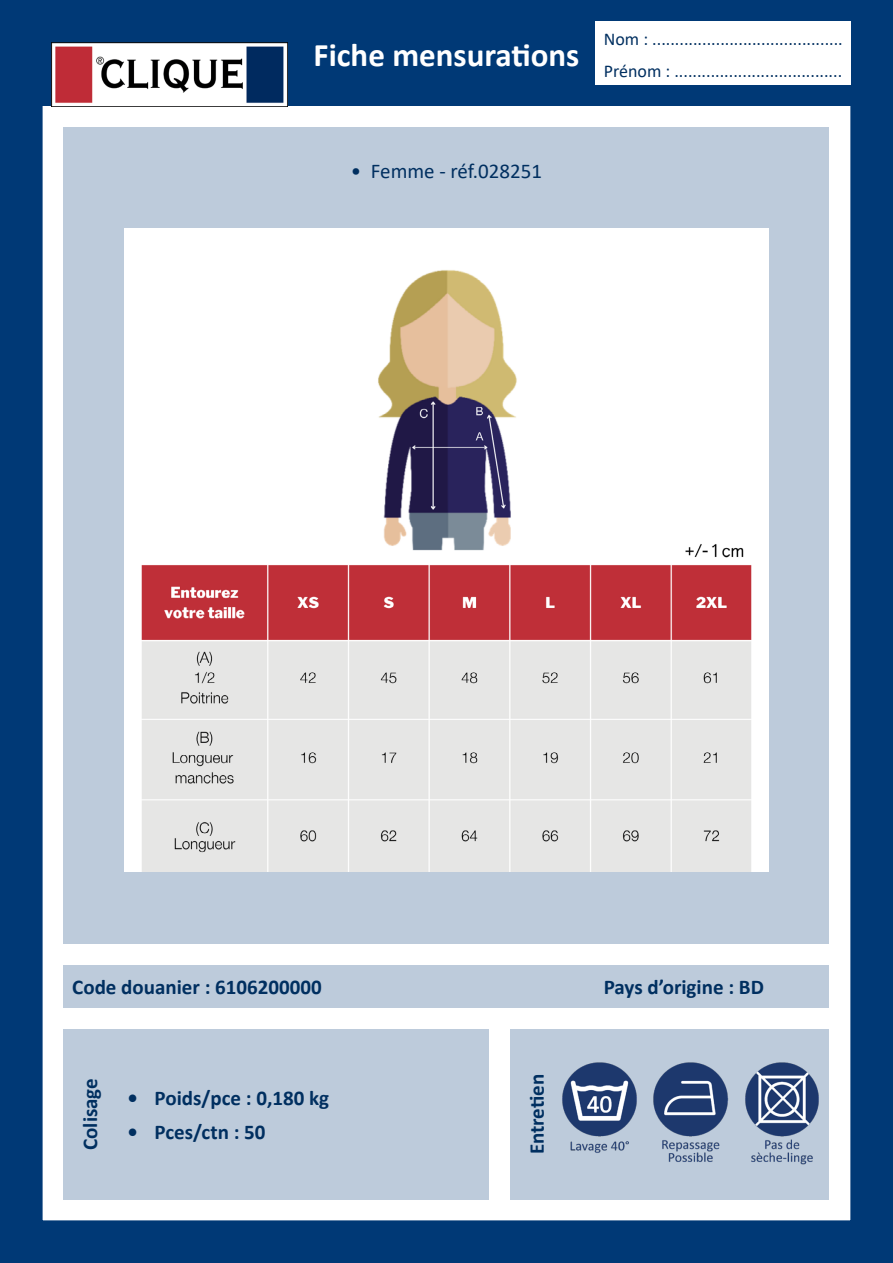
<style>
.page{position:relative;width:893px;height:1263px;background:#fff}
.page>*{position:absolute;margin:0;border:0;box-sizing:border-box;transform-origin:0 0}
.t1{font:700 33px "Calibri";color:#fff}
.t2{font:700 21px "Calibri";color:#002f60}
.t3{font:21px "Calibri";color:#002f60}
.t4{font:18px/32px "Calibri";color:#002f60}
</style>
<div class="page">
<div style="left:0;top:0;width:893px;height:1263px;border:43px solid #003976"></div>
<div style="left:34px;top:43px;width:829px;height:63px;background:#003976"></div>
<img style="left:51px;top:43px;width:237px;height:63px">
<div style="left:595px;top:21px;width:255px;height:64px;background:#fff"></div>
<div style="left:64px;top:965px;width:765px;height:43px;background:#bdcbdb"></div>
<div style="left:64px;top:1029px;width:425px;height:170px;background:#bdcbdb"></div>
<div style="left:510px;top:1029px;width:319px;height:170px;background:#bdcbdb"></div>
<div style="left:64px;top:128px;width:765px;height:816px;background:#bdcbdb"></div>
<img style="left:653px;top:1062px;width:75px;height:100px">
<img style="left:562px;top:1062px;width:75px;height:91px">
<img style="left:745px;top:1062px;width:74px;height:103px">
<img style="left:125px;top:228px;width:643px;height:643px">
<h1 class="t1" style="left:314px;top:31px;width:267px">Fiche mensurations</h1>
<p class="t4" style="left:604px;top:23px;width:240px">Nom : ..........................................<br>Prénom : .....................................</p>
<p class="t3" style="left:351px;top:156px;width:193px">• Femme - réf.028251</p>
<p class="t2" style="left:72px;top:973px;width:251px">Code douanier : 6106200000</p>
<p class="t2" style="left:75px;top:1150px;width:73px;rotate:-90deg">Colisage</p>
<p class="t2" style="left:522px;top:1154px;width:82px;rotate:-90deg">Entretien</p>
<p class="t2" style="left:128px;top:1083px;width:203px">• Poids/pce : 0,180 kg</p>
<p class="t2" style="left:128px;top:1117px;width:139px">• Pces/ctn : 50</p>
<p class="t2" style="left:604px;top:973px;width:162px">Pays d’origine : BD</p>
</div>
